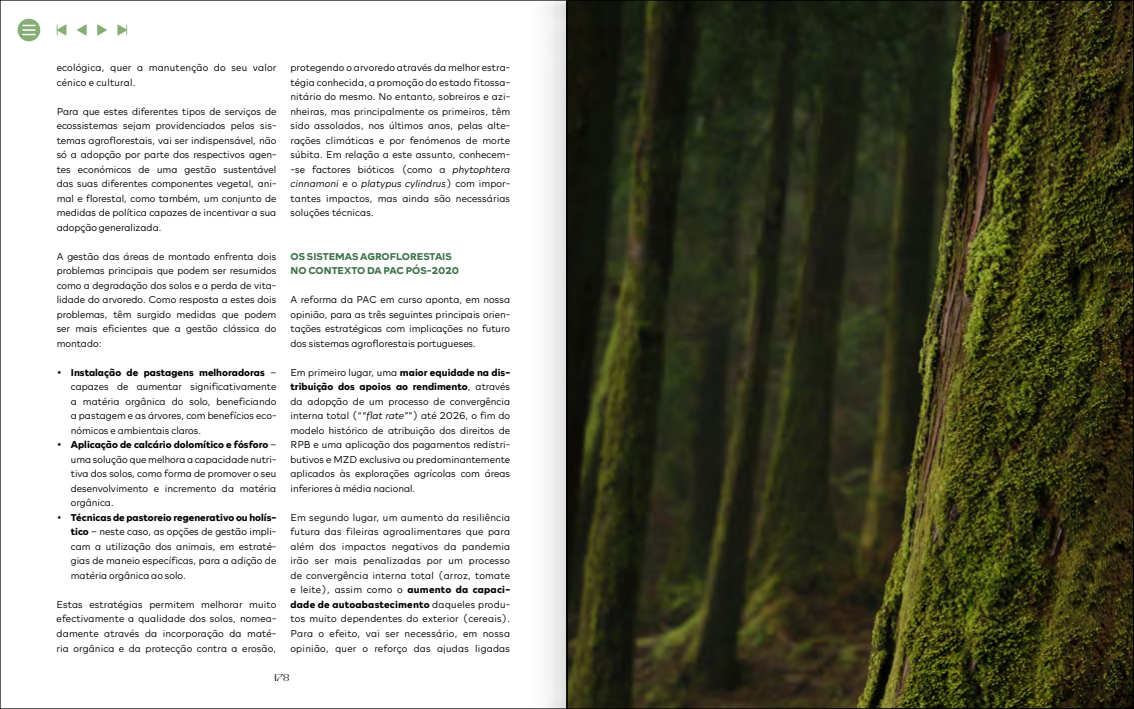
<style>
.page{position:relative;width:1134px;height:709px;background:#fff}
.page>*{position:absolute;margin:0;border:0;box-sizing:border-box;transform-origin:0 0}
.t1{font:200 10px/14.5px "Rockford Sans";color:#000;text-align:justify}
.t2{font:200 10px/14.5px "Rockford Sans";letter-spacing:.02em;color:#000}
.t3{font:700 10px/14.5px "Rockford Sans";color:#40744d}
.t4{font:10px "IF Bosch";color:#000}
.s1{font-weight:700}
.s2{font-style:italic}
</style>
<div class="page">
<img style="left:609px;top:2px;width:523px;height:705px">
<svg style="left:567px;top:0;width:42px;height:709px;background:#191b0c"></svg>
<div style="left:524px;top:0;width:43px;height:709px;background:linear-gradient(to right,#fff,#e2e2e2)"></div>
<svg style="left:77px;top:24px;width:10px;height:12px"></svg>
<svg style="left:57px;top:24px;width:9px;height:12px"></svg>
<svg style="left:97px;top:24px;width:10px;height:12px"></svg>
<svg style="left:117px;top:24px;width:10px;height:12px"></svg>
<svg style="left:18px;top:19px;width:22px;height:22px"></svg>
<svg style="left:23px;top:25px;width:12px;height:10px"></svg>
<p class="t2" style="left:57px;top:60px;width:221px">ecológica, quer a manutenção do seu valor cénico e cultural.</p>
<p class="t1" style="left:57px;top:103px;width:221px">Para que estes diferentes tipos de serviços de ecossistemas sejam providenciados pelos sis&shy;temas agroflorestais, vai ser indispensável, não só a adopção por parte dos respectivos agen&shy;tes económicos de uma gestão sustentável das suas diferentes componentes vegetal, ani&shy;mal e florestal, como também, um conjunto de medidas de política capazes de incentivar a sua adopção generalizada.</p>
<p class="t1" style="left:57px;top:248px;width:221px">A gestão das áreas de montado enfrenta dois problemas principais que podem ser resumidos como a degradação dos solos e a perda de vita&shy;lidade do arvoredo. Como resposta a estes dois problemas, têm surgido medidas que podem ser mais eficientes que a gestão clássica do montado:</p>
<p class="t1" style="left:71px;top:364px;width:207px;text-indent:-14px"><span class="s1">• Instalação de pastagens melhoradoras</span> – capazes de aumentar significativamente a matéria orgânica do solo, beneficiando a pastagem e as árvores, com benefícios eco&shy;nómicos e ambientais claros.</p>
<p class="t1" style="left:71px;top:437px;width:207px;text-indent:-14px"><span class="s1">• Aplicação de calcário dolomítico e fósforo</span> – uma solução que melhora a capacidade nutri&shy;tiva dos solos, como forma de promover o seu desenvolvimento e incremento da matéria orgânica.</p>
<p class="t1" style="left:71px;top:509px;width:207px;text-indent:-14px"><span class="s1">• Técnicas de pastoreio regenerativo ou holís&shy;tico</span> – neste caso, as opções de gestão impli&shy;cam a utilização dos animais, em estraté&shy;gias de maneio específicas, para a adição de matéria orgânica ao solo.</p>
<p class="t1" style="left:57px;top:596px;width:221px">Estas estratégias permitem melhorar muito efectivamente a qualidade dos solos, nomea&shy;damente através da incorporação da maté&shy;ria orgânica e da protecção contra a erosão,</p>
<p class="t1" style="left:290px;top:60px;width:221px">protegendo o arvoredo através da melhor estra&shy;tégia conhecida, a promoção do estado fitossa&shy;nitário do mesmo. No entanto, sobreiros e azi&shy;nheiras, mas principalmente os primeiros, têm sido assolados, nos últimos anos, pelas alte&shy;rações climáticas e por fenómenos de morte súbita. Em relação a este assunto, conhecem--se factores bióticos (como a <span class="s2">phytophtera cinnamoni</span> e o <span class="s2">platypus cylindrus</span>) com impor&shy;tantes impactos, mas ainda são necessárias soluções técnicas.</p>
<p class="t3" style="left:290px;top:248px;width:170px">OS SISTEMAS AGROFLORESTAIS<br>NO CONTEXTO DA PAC PÓS-2020</p>
<p class="t1" style="left:290px;top:292px;width:221px">A reforma da PAC em curso aponta, em nossa opinião, para as três seguintes principais orien&shy;tações estratégicas com implicações no futuro dos sistemas agroflorestais portugueses.</p>
<p class="t1" style="left:290px;top:364px;width:221px">Em primeiro lugar, uma <span class="s1">maior equidade na dis&shy;tribuição dos apoios ao rendimento</span>, através da adopção de um processo de convergência interna total (“<span class="s2">“flat rate”</span>”) até 2026, o fim do modelo histórico de atribuição dos direitos de RPB e uma aplicação dos pagamentos redistri&shy;butivos e MZD exclusiva ou predominantemente aplicados às explorações agrícolas com áreas inferiores à média nacional.</p>
<p class="t1" style="left:290px;top:509px;width:221px">Em segundo lugar, um aumento da resiliência futura das fileiras agroalimentares que para além dos impactos negativos da pandemia irão ser mais penalizadas por um processo de convergência interna total (arroz, tomate e leite), assim como o <span class="s1">aumento da capaci&shy;dade de autoabastecimento</span> daqueles produ&shy;tos muito dependentes do exterior (cereais).<br>Para o efeito, vai ser necessário, em nossa opinião, quer o reforço das ajudas ligadas</p>
<p class="t4" style="left:275px;top:669px;width:16px">178</p>
</div>
